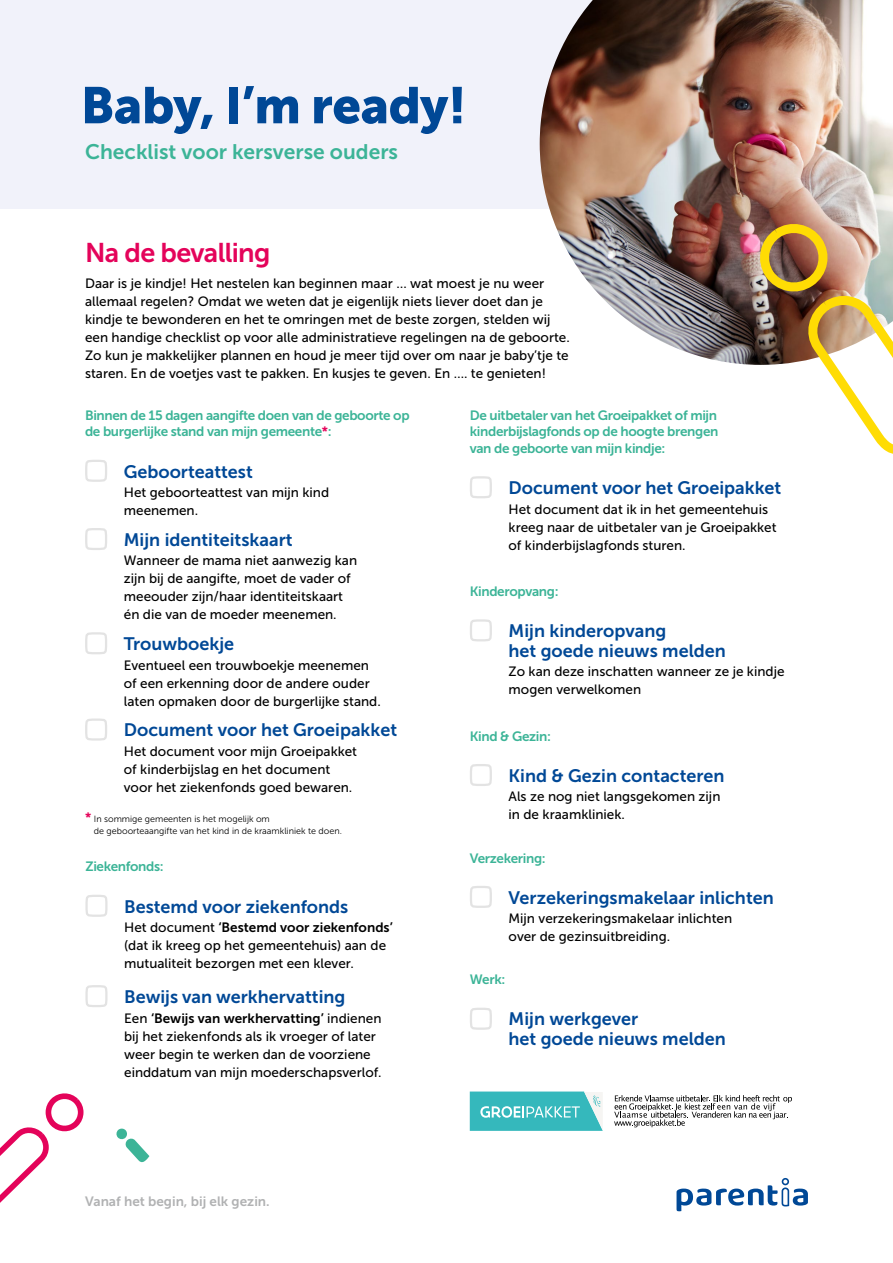
<style>
.page{position:relative;width:893px;height:1263px;background:#fff}
.page>*{position:absolute;margin:0;border:0;box-sizing:border-box;transform-origin:0 0}
.t1{font:51px "Museo Sans 900";letter-spacing:-.01em;color:#004896}
.t2{font:27px "Museo Sans 700";letter-spacing:-.025em;color:#e4035a}
.t3{font:21px "Museo Sans 700";color:#3cb497}
.t4{font:18px/19.5px "Museo Sans 700";color:#004896}
.t5{font:13.5px/18px "Museo Sans 500";color:#000}
.t6{font:13.5px/16.5px "Museo Sans 700";letter-spacing:-.025em;color:#3cb497}
.t7{font:13.5px "Museo Sans 700";color:#000}
.t8{font:13.5px "Museo Sans 700";color:#b1b2b3}
.t9{font:9px/12px "Museo Sans 300";color:#000}
.s1{color:#e4035a}
.s2{font-family:"Museo Sans 700";font-size:13.5px;color:#e4035a}
.s3{font-family:"Museo Sans 500"}
</style>
<div class="page">
<div style="left:0;top:0;width:893px;height:208px;background:#f1f2fa"></div>
<svg style="left:676px;top:1178px;width:132px;height:33px"></svg>
<svg style="left:85px;top:460px;width:22px;height:22px"></svg>
<svg style="left:85px;top:895px;width:23px;height:22px"></svg>
<svg style="left:470px;top:476px;width:22px;height:22px"></svg>
<svg style="left:85px;top:528px;width:22px;height:22px"></svg>
<svg style="left:85px;top:985px;width:23px;height:22px"></svg>
<svg style="left:85px;top:632px;width:22px;height:22px"></svg>
<svg style="left:85px;top:718px;width:22px;height:23px"></svg>
<svg style="left:470px;top:619px;width:22px;height:23px"></svg>
<svg style="left:470px;top:764px;width:22px;height:22px"></svg>
<svg style="left:470px;top:886px;width:22px;height:22px"></svg>
<svg style="left:470px;top:1008px;width:22px;height:22px"></svg>
<img style="left:540px;top:0;width:353px;height:365px">
<img style="left:753px;top:215px;width:140px;height:239px">
<svg style="left:116px;top:1128px;width:33px;height:34px"></svg>
<svg style="left:0;top:1093px;width:84px;height:110px"></svg>
<svg style="left:614px;top:1095px;width:178px;height:32px"></svg>
<svg style="left:470px;top:1091px;width:133px;height:40px;background:#56c3c6"></svg>
<h1 class="t1" style="left:81px;top:76px;width:387px">Baby, I’m ready!</h1>
<h3 class="t3" style="left:85px;top:140px;width:315px">Checklist voor kersverse ouders</h3>
<h2 class="t2" style="left:85px;top:238px;width:187px">Na de bevalling</h2>
<p class="t5" style="left:85px;top:274px;width:486px">Daar is je kindje! Het nestelen kan beginnen maar … wat moest je nu weer allemaal regelen? Omdat we weten dat je eigenlijk niets liever doet dan je kindje te bewonderen en het te omringen met de beste zorgen, stelden wij een handige checklist op voor alle administratieve regelingen na de geboorte.<br>Zo kun je makkelijker plannen en houd je meer tijd over om naar je baby’tje te staren. En de voetjes vast te pakken. En kusjes te geven. En …. te genieten!</p>
<p class="t6" style="left:85px;top:407px;width:326px">Binnen de 15 dagen aangifte doen van de geboorte op de burgerlijke stand van mijn gemeente<span class="s1">*</span>:</p>
<h3 class="t4" style="left:124px;top:461px;width:131px">Geboorteattest</h3>
<p class="t5" style="left:124px;top:484px;width:207px">Het geboorteattest van mijn kind meenemen.</p>
<h3 class="t4" style="left:124px;top:530px;width:170px">Mijn identiteitskaart</h3>
<p class="t5" style="left:124px;top:552px;width:235px">Wanneer de mama niet aanwezig kan zijn bij de aangifte, moet de vader of meeouder zijn/haar identiteitskaart én die van de moeder meenemen.</p>
<h3 class="t4" style="left:124px;top:634px;width:112px">Trouwboekje</h3>
<p class="t5" style="left:124px;top:656px;width:258px">Eventueel een trouwboekje meenemen of een erkenning door de andere ouder laten opmaken door de burgerlijke stand.</p>
<h3 class="t4" style="left:124px;top:720px;width:275px">Document voor het Groeipakket</h3>
<p class="t5" style="left:124px;top:742px;width:235px">Het document voor mijn Groeipakket of kinderbijslag en het document voor het ziekenfonds goed bewaren.</p>
<p class="t9" style="left:94px;top:813px;width:250px;text-indent:-9px"><span class="s2">*</span> In sommige gemeenten is het mogelijk om<br>de geboorteaangifte van het kind in de kraamkliniek te doen.</p>
<p class="t6" style="left:85px;top:858px;width:80px">Ziekenfonds:</p>
<h3 class="t4" style="left:124px;top:896px;width:226px">Bestemd voor ziekenfonds</h3>
<p class="t7" style="left:124px;top:920px;width:270px"><span class="s3">Het document</span> ‘Bestemd voor ziekenfonds’</p>
<p class="t5" style="left:124px;top:936px;width:263px">(dat ik kreeg op het gemeentehuis) aan de mutualiteit bezorgen met een klever.</p>
<h3 class="t4" style="left:124px;top:987px;width:223px">Bewijs van werkhervatting</h3>
<p class="t7" style="left:124px;top:1010px;width:259px"><span class="s3">Een</span> ‘Bewijs van werkhervatting’ <span class="s3">indienen</span></p>
<p class="t5" style="left:124px;top:1027px;width:259px">bij het ziekenfonds als ik vroeger of later weer begin te werken dan de voorziene einddatum van mijn moederschapsverlof.</p>
<p class="t8" style="left:85px;top:1193px;width:186px">Vanaf het begin, bij elk gezin.</p>
<p class="t6" style="left:470px;top:407px;width:250px;text-align:justify">De uitbetaler van het Groeipakket of mijn kinderbijslagfonds op de hoogte brengen van de geboorte van mijn kindje:</p>
<h3 class="t4" style="left:509px;top:478px;width:274px">Document voor het Groeipakket</h3>
<p class="t5" style="left:509px;top:500px;width:270px">Het document dat ik in het gemeentehuis kreeg naar de uitbetaler van je Groeipakket of kinderbijslagfonds sturen.</p>
<p class="t6" style="left:470px;top:583px;width:90px">Kinderopvang:</p>
<h3 class="t4" style="left:509px;top:621px;width:219px">Mijn kinderopvang<br>het goede nieuws melden</h3>
<p class="t5" style="left:509px;top:663px;width:277px">Zo kan deze inschatten wanneer ze je kindje mogen verwelkomen</p>
<p class="t6" style="left:470px;top:728px;width:83px">Kind &amp; Gezin:</p>
<h3 class="t4" style="left:509px;top:766px;width:218px">Kind &amp; Gezin contacteren</h3>
<p class="t5" style="left:509px;top:788px;width:213px">Als ze nog niet langsgekomen zijn in de kraamkliniek.</p>
<p class="t6" style="left:470px;top:850px;width:77px">Verzekering:</p>
<h3 class="t4" style="left:509px;top:888px;width:267px">Verzekeringsmakelaar inlichten</h3>
<p class="t5" style="left:509px;top:910px;width:225px">Mijn verzekeringsmakelaar inlichten over de gezinsuitbreiding.</p>
<p class="t6" style="left:470px;top:971px;width:37px">Werk:</p>
<h3 class="t4" style="left:509px;top:1009px;width:219px">Mijn werkgever<br>het goede nieuws melden</h3>
</div>
